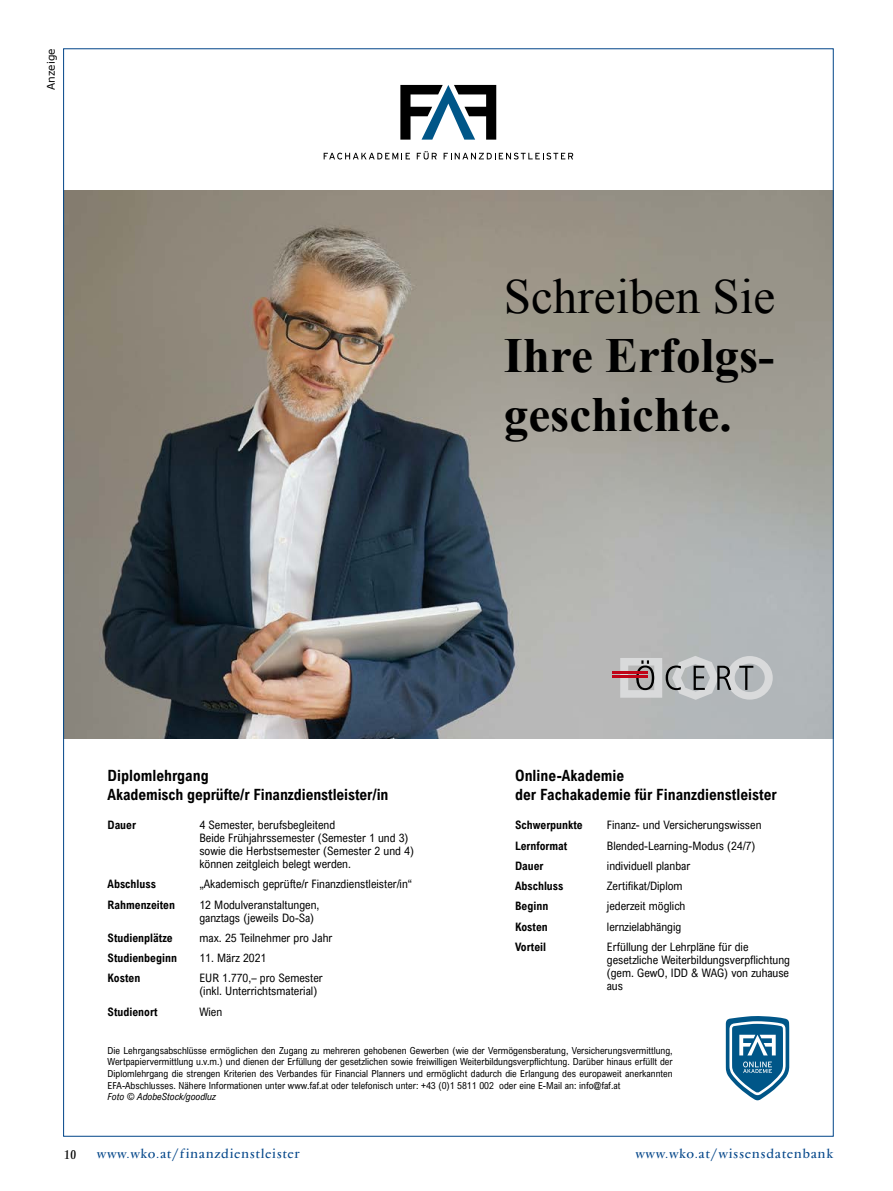
<style>
.page{position:relative;width:893px;height:1191px;background:#fff}
.page>*{position:absolute;margin:0;border:0;box-sizing:border-box;transform-origin:0 0}
.t1{font:700 49.05px/58.9px "Times New Roman";color:#000}
.t2{font:49.05px "Times New Roman";color:#000}
.t3{font:700 15.45px/18.6px "Arial Nova Cond";color:#000}
.t4{font:13.5px "Vendome";letter-spacing:.05em;color:#048}
.t5{font:13.5px "Vendome";color:#000}
.t6{font:11.7px/12.9px "Arial Nova Cond";color:#000}
.t7{font:700 11.7px "Arial Nova Cond";color:#000}
.t8{font:10.5px "Verdana";color:#000}
.t9{font:9.75px/11.7px "Arial Nova Cond";color:#000;text-align:justify}
.t10{font:italic 9.75px "Arial Nova Cond";color:#000}
</style>
<div class="page">
<img style="left:65px;top:191px;width:766px;height:547px">
<svg style="left:324px;top:153px;width:86px;height:6px"></svg>
<svg style="left:417px;top:151px;width:20px;height:8px"></svg>
<svg style="left:444px;top:153px;width:129px;height:6px"></svg>
<svg style="left:400px;top:85px;width:96px;height:55px"></svg>
<svg style="left:620px;top:656px;width:153px;height:44px;background:#b3b4b5"></svg>
<hr style="left:612px;top:671px;width:36px;height:2px;background:#c00418">
<hr style="left:612px;top:675px;width:36px;height:2px;background:#c00418">
<svg style="left:726px;top:1016px;width:63px;height:84px"></svg>
<p class="t8" style="left:44px;top:90px;width:43px;rotate:-90deg">Anzeige</p>
<h1 class="t2" style="left:504px;top:264px;width:273px">Schreiben Sie</h1>
<h1 class="t1" style="left:504px;top:325px;width:272px">Ihre Erfolgs&shy;geschichte.</h1>
<h2 class="t3" style="left:108px;top:766px;width:282px">Diplomlehrgang<br>Akademisch geprüfte/r Finanzdienstleister/in</h2>
<p class="t7" style="left:108px;top:818px;width:30px">Dauer</p>
<p class="t6" style="left:199px;top:818px;width:216px">4 Semester, berufsbegleitend<br>Beide Frühjahrssemester (Semester 1 und 3) sowie die Herbstsemester (Semester 2 und 4) können zeitgleich belegt werden.</p>
<p class="t7" style="left:108px;top:877px;width:50px">Abschluss</p>
<p class="t6" style="left:199px;top:877px;width:214px">„Akademisch geprüfte/r Finanzdienstleister/in“</p>
<p class="t7" style="left:108px;top:897px;width:69px">Rahmenzeiten</p>
<p class="t6" style="left:199px;top:898px;width:122px">12 Modulveranstaltungen, ganztags (jeweils Do-Sa)</p>
<p class="t7" style="left:108px;top:930px;width:67px">Studienplätze</p>
<p class="t6" style="left:199px;top:931px;width:134px">max. 25 Teilnehmer pro Jahr</p>
<p class="t7" style="left:108px;top:950px;width:71px">Studienbeginn</p>
<p class="t6" style="left:199px;top:951px;width:68px">11. März 2021</p>
<p class="t7" style="left:108px;top:971px;width:34px">Kosten</p>
<p class="t6" style="left:199px;top:971px;width:125px">EUR 1.770,– pro Semester (inkl. Unterrichtsmaterial)</p>
<p class="t7" style="left:108px;top:1004px;width:51px">Studienort</p>
<p class="t6" style="left:199px;top:1004px;width:24px">Wien</p>
<h2 class="t3" style="left:515px;top:766px;width:263px">Online-Akademie<br>der Fachakademie für Finanzdienstleister</h2>
<p class="t7" style="left:515px;top:818px;width:69px">Schwerpunkte</p>
<p class="t6" style="left:607px;top:818px;width:156px">Finanz- und Versicherungswissen</p>
<p class="t7" style="left:515px;top:838px;width:54px">Lernformat</p>
<p class="t6" style="left:607px;top:839px;width:150px">Blended-Learning-Modus (24/7)</p>
<p class="t7" style="left:515px;top:858px;width:30px">Dauer</p>
<p class="t6" style="left:607px;top:859px;width:85px">individuell planbar</p>
<p class="t7" style="left:515px;top:878px;width:50px">Abschluss</p>
<p class="t6" style="left:607px;top:879px;width:77px">Zertifikat/Diplom</p>
<p class="t7" style="left:515px;top:899px;width:35px">Beginn</p>
<p class="t6" style="left:607px;top:899px;width:80px">jederzeit möglich</p>
<p class="t7" style="left:515px;top:919px;width:34px">Kosten</p>
<p class="t6" style="left:607px;top:920px;width:76px">lernzielabhängig</p>
<p class="t7" style="left:515px;top:939px;width:33px">Vorteil</p>
<p class="t6" style="left:607px;top:940px;width:185px">Erfüllung der Lehrpläne für die gesetzliche Weiterbildungsverpflichtung (gem. GewO, IDD &amp; WAG) von zuhause aus</p>
<p class="t9" style="left:108px;top:1044px;width:567px">Die Lehrgangsabschlüsse ermöglichen den Zugang zu mehreren gehobenen Gewerben (wie der Vermögensberatung, Versicherungsvermittlung, Wertpapiervermittlung u.v.m.) und dienen der Erfüllung der gesetzlichen sowie freiwilligen Weiterbildungsverpflichtung. Darüber hinaus erfüllt der Diplomlehrgang die strengen Kriterien des Verbandes für Financial Planners und ermöglicht dadurch die Erlangung des europaweit anerkannten EFA-Abschlusses. Nähere Informationen unter www.faf.at oder telefonisch unter: +43 (0)1 5811 002 oder eine E-Mail an: info@faf.at</p>
<p class="t10" style="left:108px;top:1090px;width:110px">Foto © AdobeStock/goodluz</p>
<p class="t5" style="left:64px;top:1147px;width:14px">10</p>
<p class="t4" style="left:97px;top:1146px;width:204px">www.wko.at/finanzdienstleister</p>
<p class="t4" style="left:635px;top:1146px;width:199px">www.wko.at/wissensdatenbank</p>
</div>
